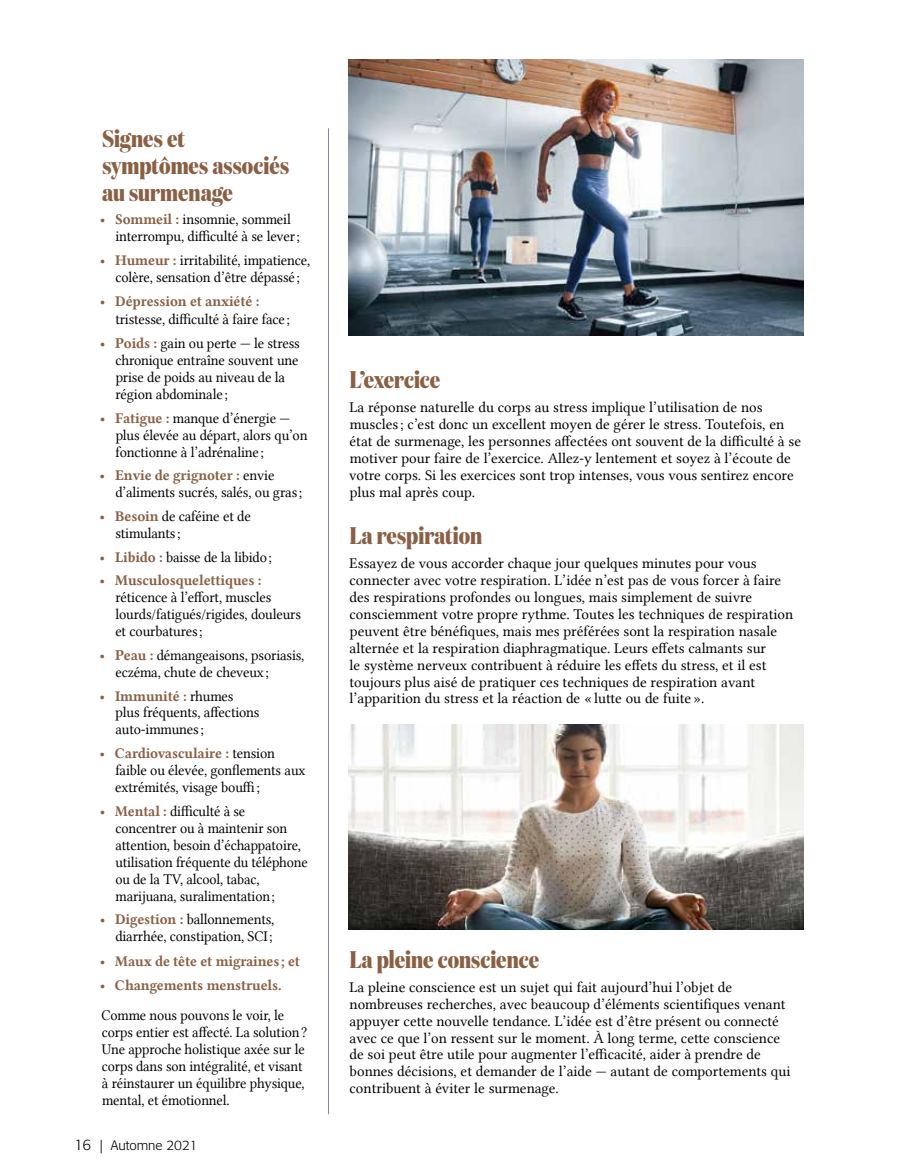
<style>
.page{position:relative;width:905px;height:1175px;background:#fff}
.page>*{position:absolute;margin:0;border:0;box-sizing:border-box;transform-origin:0 0}
.t1{font:700 24px/26.8px "Domaine Disp Cond";color:#896044}
.t2{font:15px/17px "Lin Libertine";color:#000}
.t3{font:15px/17px "Lin Libertine";color:#000;scale:.96 1}
.t4{font:15px/17px "Lin Libertine";color:#000;scale:.95 1}
.t5{font:15px "Lin Libertine B";letter-spacing:-.01em;color:#896044;scale:.96 1}
.t6{font:300 13.5px "Formata";color:#000}
.s1{font-family:"Lin Libertine B";color:#896044}
.s2{font-family:"Lin Libertine";color:#000}
.s3{font-size:15px}
</style>
<div class="page">
<hr style="left:328px;top:128px;width:1px;height:986px;background:#8686a2">
<img style="left:348px;top:724px;width:455px;height:205px">
<img style="left:348px;top:59px;width:455px;height:277px">
<h1 class="t1" style="left:102px;top:125px;width:189px">Signes et symptômes associés au surmenage</h1>
<p class="t3" style="left:115px;top:211px;width:194px;text-indent:-15px"><span class="s1">• Sommeil :</span> insomnie, sommeil interrompu, difficulté à se lever ;</p>
<p class="t3" style="left:100px;top:251px;width:220px;text-align:center"><span class="s1">• Humeur :</span> irritabilité, impatience, colère, sensation d’être dépassé ;</p>
<p class="t5" style="left:100px;top:291px;width:167px">• Dépression et anxiété :</p>
<p class="t3" style="left:115px;top:311px;width:183px">tristesse, difficulté à faire face ;</p>
<p class="t3" style="left:115px;top:335px;width:194px;text-indent:-15px"><span class="s1">• Poids :</span> gain ou perte — le stress chronique entraîne souvent une prise de poids au niveau de la région abdominale ;</p>
<p class="t3" style="left:115px;top:409px;width:201px;text-indent:-15px"><span class="s1">• Fatigue :</span> manque d’énergie — plus élevée au départ, alors qu’on fonctionne à l’adrénaline ;</p>
<p class="t5" style="left:100px;top:465px;width:183px">• Envie de grignoter : <span class="s2">envie</span></p>
<p class="t3" style="left:115px;top:484px;width:196px">d’aliments sucrés, salés, ou gras ;</p>
<p class="t3" style="left:115px;top:507px;width:142px;text-indent:-15px"><span class="s1">• Besoin</span> de caféine et de stimulants ;</p>
<p class="t3" style="left:100px;top:548px;width:181px"><span class="s1">• Libido :</span> baisse de la libido ;</p>
<p class="t5" style="left:100px;top:570px;width:170px">• Musculosquelettiques :</p>
<p class="t3" style="left:115px;top:589px;width:195px">réticence à l’effort, muscles lourds/fatigués/rigides, douleurs et courbatures ;</p>
<p class="t3" style="left:115px;top:646px;width:198px;text-indent:-15px"><span class="s1">• Peau :</span> démangeaisons, psoriasis, eczéma, chute de cheveux ;</p>
<p class="t5" style="left:100px;top:685px;width:141px">• Immunité : <span class="s2">rhumes</span></p>
<p class="t3" style="left:115px;top:704px;width:152px">plus fréquents, affections auto‑immunes ;</p>
<p class="t5" style="left:100px;top:743px;width:184px">• Cardiovasculaire : <span class="s2">tension</span></p>
<p class="t3" style="left:115px;top:761px;width:200px">faible ou élevée, gonflements aux extrémités, visage bouffi ;</p>
<p class="t4" style="left:115px;top:802px;width:204px;text-indent:-15px"><span class="s1">• Mental :</span> difficulté à se concentrer ou à maintenir son attention, besoin d’échappatoire, utilisation fréquente du téléphone ou de la TV, alcool, tabac, marijuana, suralimentation ;</p>
<p class="t3" style="left:100px;top:911px;width:183px;text-align:right"><span class="s1">• Digestion :</span> ballonnements, diarrhée, constipation, SCI ;</p>
<p class="t5" style="left:100px;top:950px;width:210px">• Maux de tête et migraines ; et</p>
<p class="t5" style="left:100px;top:974px;width:191px">• Changements menstruels.</p>
<p class="t4" style="left:101px;top:1006px;width:218px">Comme nous pouvons le voir, le corps entier est affecté. La solution ?<br>Une approche holistique axée sur le corps dans son intégralité, et visant à réinstaurer un équilibre physique, mental, et émotionnel.</p>
<p class="t6" style="left:74px;top:1137px;width:125px"><span class="s3">16</span> | Automne 2021</p>
<h1 class="t1" style="left:350px;top:366px;width:92px">L’exercice</h1>
<p class="t2" style="left:349px;top:398px;width:453px">La réponse naturelle du corps au stress implique l’utilisation de nos muscles ; c’est donc un excellent moyen de gérer le stress. Toutefois, en état de surmenage, les personnes affectées ont souvent de la difficulté à se motiver pour faire de l’exercice. Allez-y lentement et soyez à l’écoute de votre corps. Si les exercices sont trop intenses, vous vous sentirez encore plus mal après coup.</p>
<h1 class="t1" style="left:350px;top:522px;width:134px">La respiration</h1>
<p class="t2" style="left:349px;top:554px;width:445px">Essayez de vous accorder chaque jour quelques minutes pour vous connecter avec votre respiration. L’idée n’est pas de vous forcer à faire des respirations profondes ou longues, mais simplement de suivre consciemment votre propre rythme. Toutes les techniques de respiration peuvent être bénéfiques, mais mes préférées sont la respiration nasale alternée et la respiration diaphragmatique. Leurs effets calmants sur<br>le système nerveux contribuent à réduire les effets du stress, et il est toujours plus aisé de pratiquer ces techniques de respiration avant l’apparition du stress et la réaction de « lutte ou de fuite ».</p>
<h1 class="t1" style="left:350px;top:946px;width:191px">La pleine conscience</h1>
<p class="t2" style="left:349px;top:978px;width:442px">La pleine conscience est un sujet qui fait aujourd’hui l’objet de nombreuses recherches, avec beaucoup d’éléments scientifiques venant appuyer cette nouvelle tendance. L’idée est d’être présent ou connecté avec ce que l’on ressent sur le moment. À long terme, cette conscience de soi peut être utile pour augmenter l’efficacité, aider à prendre de bonnes décisions, et demander de l’aide — autant de comportements qui contribuent à éviter le surmenage.</p>
</div>
